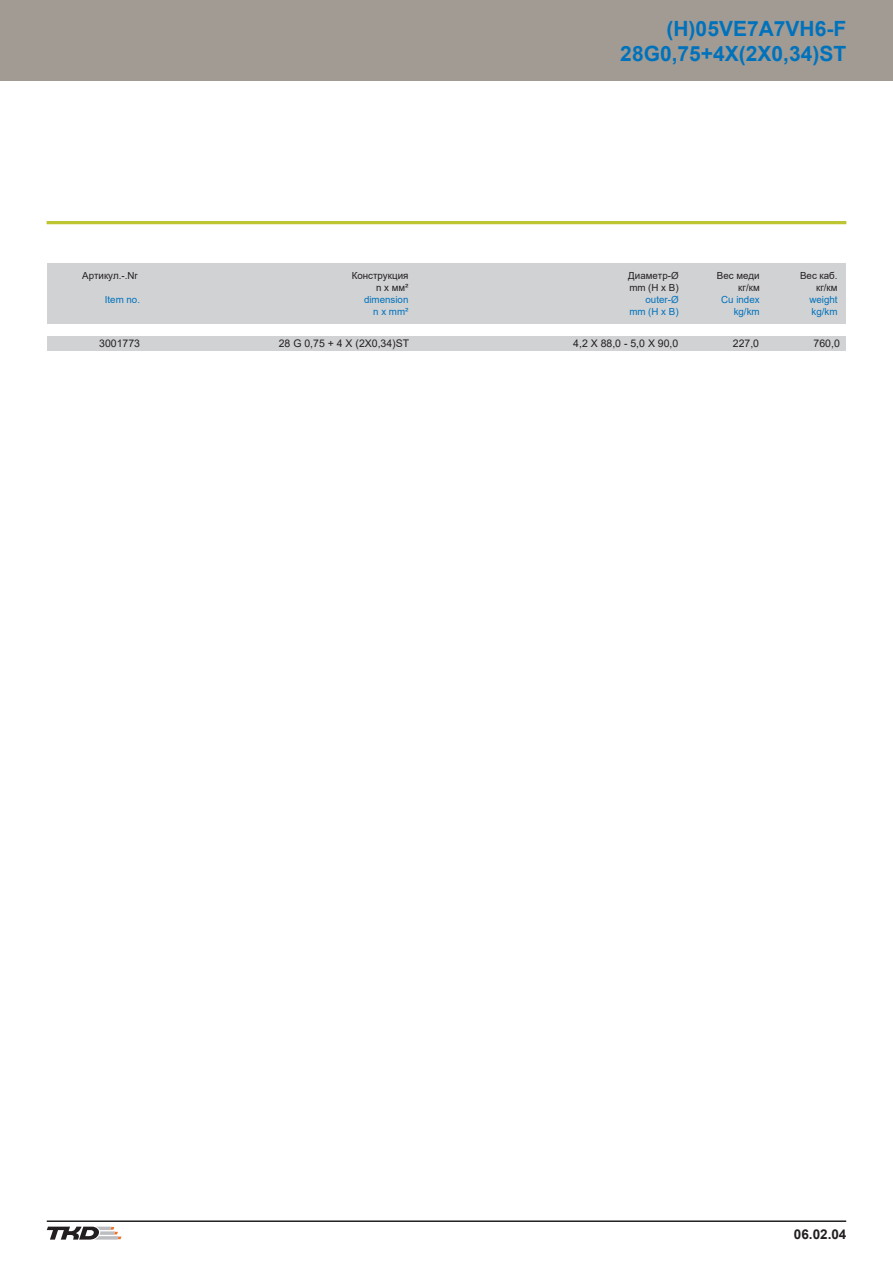
<style>
.page{position:relative;width:893px;height:1263px;background:#fff}
.page>*{position:absolute;margin:0;border:0;box-sizing:border-box;transform-origin:0 0}
.t1{font:700 21px/25.5px "Arial";color:#0072bc;text-align:right}
.t2{font:700 13.5px "Arial";color:#231f20}
.t3{font:10.5px "Arial";color:#231f20}
.t4{font:9.75px/12px "Arial";color:#231f20;text-align:right}
.t5{font:9.75px/12px "Arial";color:#0072bc;text-align:right}
</style>
<div class="page">
<div style="left:0;top:0;width:893px;height:81px;background:#a19b94"></div>
<svg style="left:47px;top:1226px;width:74px;height:13px"></svg>
<hr style="left:47px;top:1220px;width:799px;height:2px;background:#231f20">
<div style="left:47px;top:264px;width:99px;height:60px;background:#d1d2d4"></div>
<div style="left:146px;top:264px;width:270px;height:60px;background:#d1d2d4"></div>
<div style="left:416px;top:264px;width:269px;height:60px;background:#d1d2d4"></div>
<div style="left:685px;top:264px;width:80px;height:60px;background:#d1d2d4"></div>
<div style="left:765px;top:264px;width:81px;height:60px;background:#d1d2d4"></div>
<div style="left:47px;top:336px;width:99px;height:15px;background:#d1d2d4"></div>
<div style="left:146px;top:336px;width:270px;height:15px;background:#d1d2d4"></div>
<div style="left:416px;top:336px;width:269px;height:15px;background:#d1d2d4"></div>
<div style="left:685px;top:336px;width:80px;height:15px;background:#d1d2d4"></div>
<div style="left:765px;top:336px;width:81px;height:15px;background:#d1d2d4"></div>
<hr style="left:47px;top:221px;width:799px;height:3px;background:#bdc531">
<p class="t4" style="left:82px;top:270px;width:57px">Aртикул.-.Nr</p>
<p class="t5" style="left:105px;top:294px;width:37px">Item no.</p>
<p class="t4" style="left:352px;top:270px;width:58px">Конструкция n x мм²</p>
<p class="t5" style="left:364px;top:294px;width:46px">dimension n x mm²</p>
<h1 class="t1" style="left:620px;top:16px;width:227px">(H)05VE7A7VH6-F<br>28G0,75+4X(2X0,34)ST</h1>
<p class="t4" style="left:628px;top:270px;width:52px;text-align:left">Диаметр-Ø mm (H x B)</p>
<p class="t5" style="left:629px;top:294px;width:51px">outer-Ø mm (H x B)</p>
<p class="t4" style="left:717px;top:270px;width:44px">Вес меди кг/км</p>
<p class="t5" style="left:721px;top:294px;width:40px">Cu index kg/km</p>
<p class="t4" style="left:800px;top:270px;width:39px">Вес каб. кг/км</p>
<p class="t5" style="left:809px;top:294px;width:30px;text-align:left">weight kg/km</p>
<p class="t3" style="left:99px;top:336px;width:42px">3001773</p>
<p class="t3" style="left:279px;top:336px;width:132px">28 G 0,75 + 4 X (2X0,34)ST</p>
<p class="t3" style="left:573px;top:336px;width:107px">4,2 X 88,0 - 5,0 X 90,0</p>
<p class="t3" style="left:733px;top:336px;width:28px">227,0</p>
<p class="t3" style="left:813px;top:336px;width:28px">760,0</p>
<h2 class="t2" style="left:794px;top:1225px;width:54px">06.02.04</h2>
</div>
